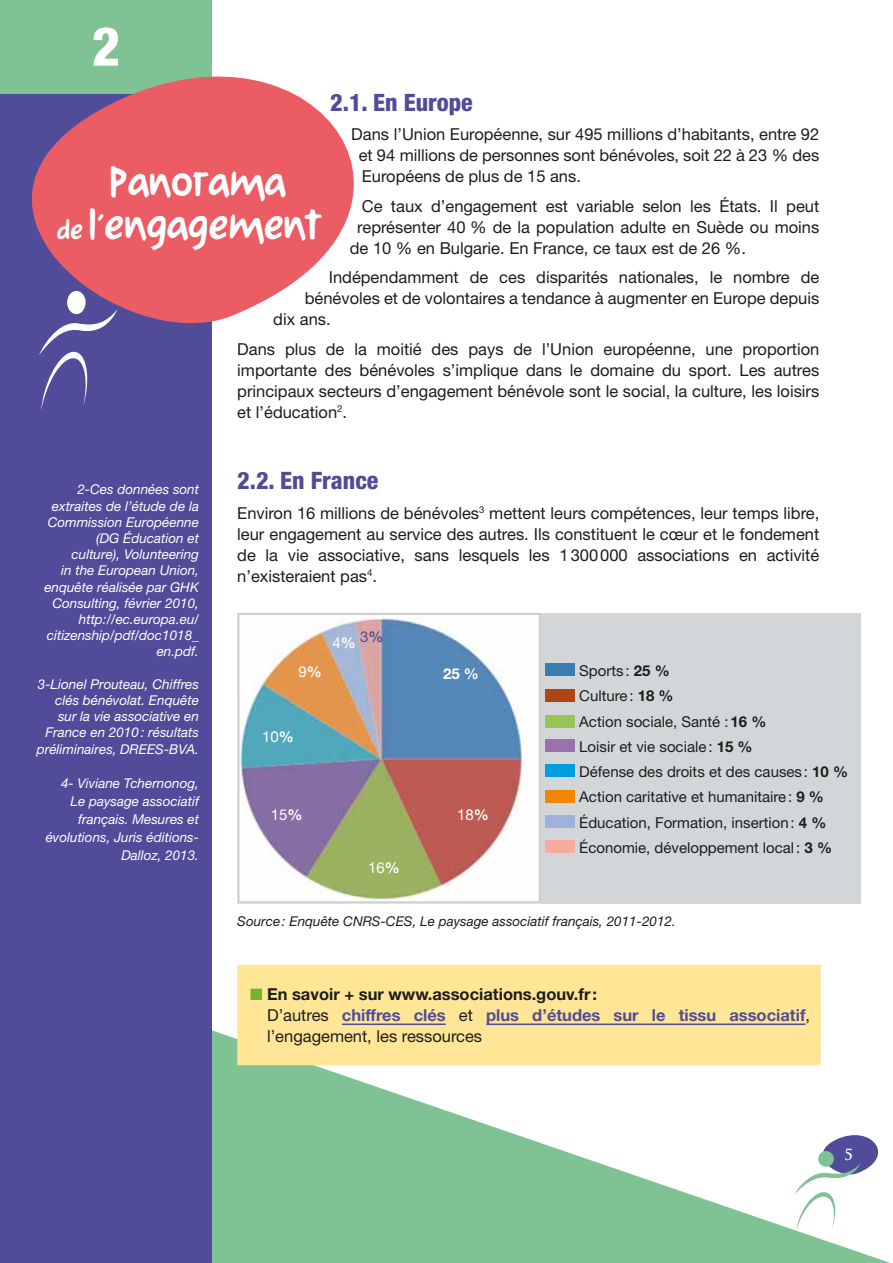
<style>
.page{position:relative;width:893px;height:1263px;background:#fff}
.page>*{position:absolute;margin:0;border:0;box-sizing:border-box;transform-origin:0 0}
.t1{font:800 condensed 54px "Helvetica Neue LT Std";color:#fff}
.t2{font:900 42px/43.5px "Ad Pro LT Std";color:#fff;text-align:center;scale:.9 1}
.t3{font:800 condensed 24px "Helvetica Neue LT Std";color:#504c9a}
.t4{font:16.5px/21px "Helvetica Neue LT Std";color:#1d1d1b;text-align:justify}
.t5{font:700 16.5px/21px "Helvetica Neue LT Std";color:#504c9a}
.t6{font:15px/25.2px "Helvetica Neue LT Std";color:#1d1d1b}
.t7{font:15px "Helvetica Neue LT Std";color:#fff}
.t8{font:700 15px "Helvetica Neue LT Std";color:#fff}
.t9{font:700 15px "Trajan Pro";color:#fff}
.t10{font:italic 13.5px/16.2px "Helvetica Neue LT Std";color:#fff;text-align:right}
.t11{font:italic 13.5px "Helvetica Neue LT Std";color:#1d1d1b}
.s1{font-size:27px}
.s2{font-weight:700}
.s3{color:#77b32a}
.s4{color:#1d1d1b}
.s5{font-weight:400;color:#1d1d1b}
</style>
<div class="page">
<svg style="left:212px;top:1030px;width:678px;height:233px;fill:#7fc395"></svg>
<img style="left:240px;top:617px;width:288px;height:283px">
<div style="left:237px;top:613px;width:304px;height:290px;border:2px solid #cdd0d2"></div>
<div style="left:541px;top:613px;width:320px;height:290px;background:#d2d6d9"></div>
<div style="left:545px;top:663px;width:30px;height:13px;background:#387eb3"></div>
<div style="left:545px;top:689px;width:30px;height:12px;background:#ad4616"></div>
<div style="left:545px;top:715px;width:30px;height:13px;background:#96c456"></div>
<div style="left:545px;top:739px;width:30px;height:13px;background:#9a70af"></div>
<div style="left:545px;top:764px;width:30px;height:13px;background:#009edf"></div>
<div style="left:545px;top:790px;width:30px;height:12px;background:#f18700"></div>
<div style="left:545px;top:815px;width:30px;height:13px;background:#a0b2dc"></div>
<div style="left:545px;top:840px;width:30px;height:13px;background:#f5ac9f"></div>
<div style="left:237px;top:965px;width:584px;height:100px;background:#ffe596"></div>
<hr style="left:342px;top:1023px;width:104px;height:2px;background:#504c9a">
<hr style="left:486px;top:1023px;width:319px;height:2px;background:#504c9a">
<div style="left:0;top:0;width:212px;height:1263px;background:#504c9a"></div>
<svg style="left:41px;top:360px;width:47px;height:50px"></svg>
<div style="left:0;top:0;width:212px;height:94px;background:#7fc395"></div>
<svg style="left:31px;top:76px;width:323px;height:284px;fill:#eb5c64"></svg>
<h1 class="t1" style="left:92px;top:13px;width:30px">2</h1>
<h3 class="t3" style="left:330px;top:87px;width:144px">2.1. En Europe</h3>
<p class="t4" style="left:359px;top:124px;width:462px;text-indent:-7px">Dans l’Union Européenne, sur 495 millions d’habitants, entre 92 et 94 millions de personnes sont bénévoles, soit 22 à 23 % des Européens de plus de 15 ans.</p>
<p class="t4" style="left:362px;top:195px;width:459px">Ce taux d’engagement est variable selon les États. Il peut</p>
<p class="t4" style="left:357px;top:216px;width:464px">représenter 40 % de la population adulte en Suède ou moins</p>
<p class="t4" style="left:350px;top:237px;width:398px">de 10 % en Bulgarie. En France, ce taux est de 26 %.</p>
<p class="t4" style="left:329px;top:267px;width:492px">Indépendamment de ces disparités nationales, le nombre de</p>
<p class="t4" style="left:305px;top:288px;width:516px">bénévoles et de volontaires a tendance à augmenter en Europe depuis</p>
<p class="t4" style="left:273px;top:309px;width:59px">dix ans.</p>
<p class="t4" style="left:237px;top:338px;width:584px">Dans plus de la moitié des pays de l’Union européenne, une proportion importante des bénévoles s’implique dans le domaine du sport. Les autres principaux secteurs d’engagement bénévole sont le social, la culture, les loisirs et l’éducation<sup>2</sup>.</p>
<h2 class="t2" style="left:57px;top:161px;width:295px">Panorama<br><span class="s1">de</span> l<span class="s1">’</span>engagement</h2>
<p class="t10" style="left:44px;top:481px;width:156px">2-Ces données sont extraites de l’étude de la<br>Commission Européenne (DG Éducation et culture), Volunteering<br>in the European Union, enquête réalisée par GHK<br>Consulting, février 2010, http://ec.europa.eu/ citizenship/pdf/doc1018_ en.pdf.</p>
<p class="t10" style="left:37px;top:676px;width:164px">3-Lionel Prouteau, Chiffres clés bénévolat. Enquête sur la vie associative en<br>France en 2010: résultats préliminaires, DREES-BVA.</p>
<p class="t10" style="left:46px;top:774px;width:155px;line-height:18px">4- Viviane Tchernonog,<br>Le paysage associatif français. Mesures et évolutions, Juris éditions-<br>Dalloz, 2013.</p>
<h3 class="t3" style="left:237px;top:466px;width:143px">2.2. En France</h3>
<p class="t4" style="left:237px;top:502px;width:584px">Environ 16 millions de bénévoles<sup>3</sup> mettent leurs compétences, leur temps libre, leur engagement au service des autres. Ils constituent le cœur et le fondement de la vie associative, sans lesquels les 1300000 associations en activité n’existeraient pas<sup>4</sup>.</p>
<p class="t7" style="left:298px;top:663px;width:25px">9<span class="s2">%</span></p>
<p class="t7" style="left:332px;top:634px;width:52px">4<span class="s2">%</span> <sup>3</sup><sup>%</sup></p>
<p class="t7" style="left:262px;top:728px;width:33px">10<span class="s2">%</span></p>
<p class="t7" style="left:271px;top:806px;width:33px">15<span class="s2">%</span></p>
<p class="t7" style="left:368px;top:859px;width:33px">16<span class="s2">%</span></p>
<p class="t8" style="left:443px;top:664px;width:37px">25 %</p>
<p class="t7" style="left:457px;top:806px;width:33px">18<span class="s2">%</span></p>
<p class="t6" style="left:579px;top:658px;width:270px">Sports : <span class="s2">25 %<br></span>Culture: <span class="s2">18 %<br></span>Action sociale, Santé :<span class="s2">16 %<br></span>Loisir et vie sociale: <span class="s2">15 %<br></span>Défense des droits et des causes : <span class="s2">10 %<br></span>Action caritative et humanitaire: <span class="s2">9 %<br></span>Éducation, Formation, insertion: <span class="s2">4 %<br></span>Économie, développement local: <span class="s2">3 %</span></p>
<p class="t11" style="left:237px;top:913px;width:440px">Source: Enquête CNRS-CES, Le paysage associatif français, 2011-2012.</p>
<p class="t5" style="left:267px;top:983px;width:544px;text-indent:-17px"><span class="s3">■</span> <span class="s4">En savoir + sur www.associations.gouv.fr:<br></span><span class="s5">D’autres</span> chiffres clés <span class="s5">et</span> plus d’études sur le tissu associatif<span class="s5">, l’engagement, les ressources</span></p>
<p class="t9" style="left:844px;top:1145px;width:10px">5</p>
</div>
